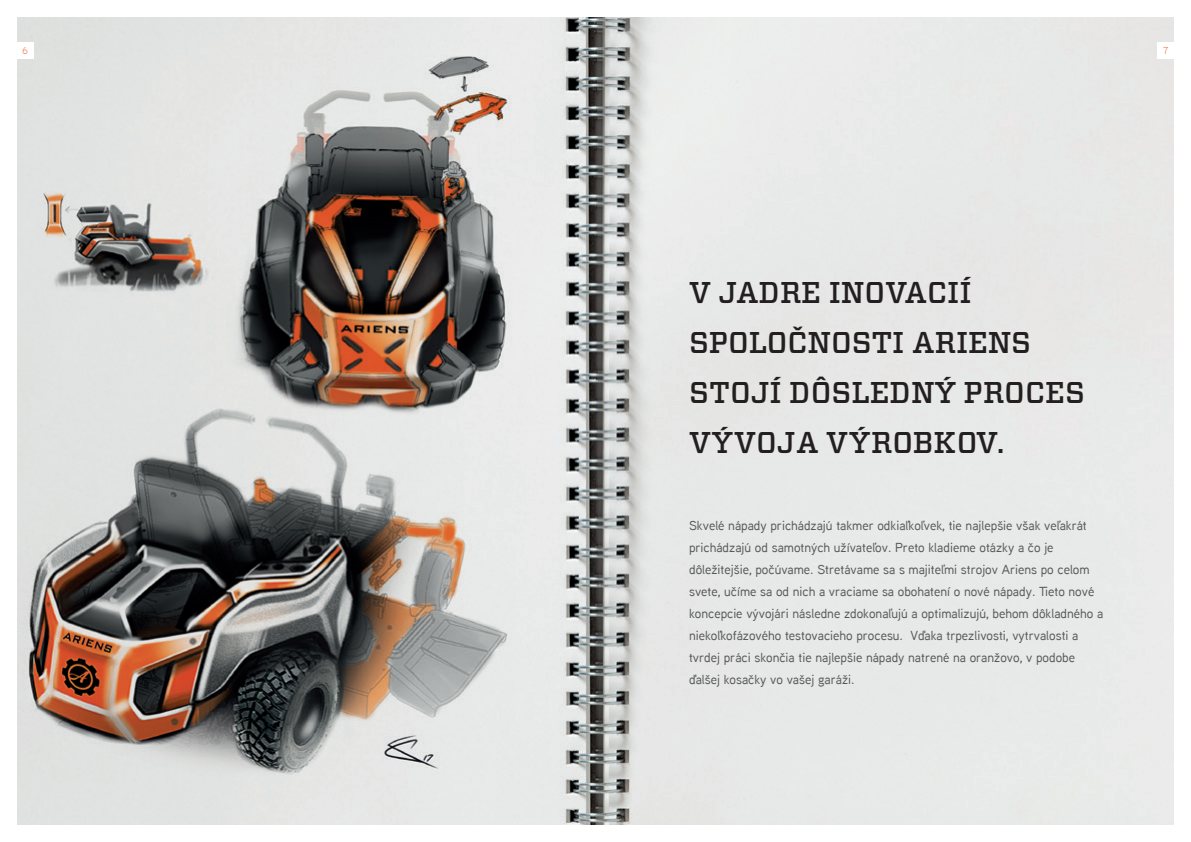
<style>
.page{position:relative;width:1191px;height:842px;background:#fff}
.page>*{position:absolute;margin:0;border:0;box-sizing:border-box;transform-origin:0 0}
.t1{font:500 30px/50px "Vitesse";color:#231f20}
.t2{font:500 13px/22px "Aaux Next";color:#57585a}
.t3{font:300 10px "Aaux Next";color:#f15425}
</style>
<div class="page">
<img style="left:17px;top:17px;width:1157px;height:808px">
<div style="left:1157px;top:43px;width:17px;height:16px;background:#fff"></div>
<div style="left:17px;top:43px;width:16px;height:16px;background:#fff"></div>
<p class="t3" style="left:22px;top:44px;width:7px">6</p>
<p class="t3" style="left:1163px;top:44px;width:6px">7</p>
<p class="t1" style="left:689px;top:268px;width:397px">V JADRE INOVACIÍ<br>SPOLOČNOSTI ARIENS<br>STOJÍ DÔSLEDNÝ PROCES<br>VÝVOJA VÝROBKOV.</p>
<p class="t2" style="left:689px;top:514px;width:416px">Skvelé nápady prichádzajú takmer odkiaľkoľvek, tie najlepšie však veľakrát prichádzajú od samotných užívateľov. Preto kladieme otázky a čo je dôležitejšie, počúvame. Stretávame sa s majiteľmi strojov Ariens po celom svete, učíme sa od nich a vraciame sa obohatení o nové nápady. Tieto nové koncepcie vývojári následne zdokonaľujú a optimalizujú, behom dôkladného a niekoľkofázového testovacieho procesu. Vďaka trpezlivosti, vytrvalosti a tvrdej práci skončia tie najlepšie nápady natrené na oranžovo, v podobe ďalšej kosačky vo vašej garáži.</p>
</div>
